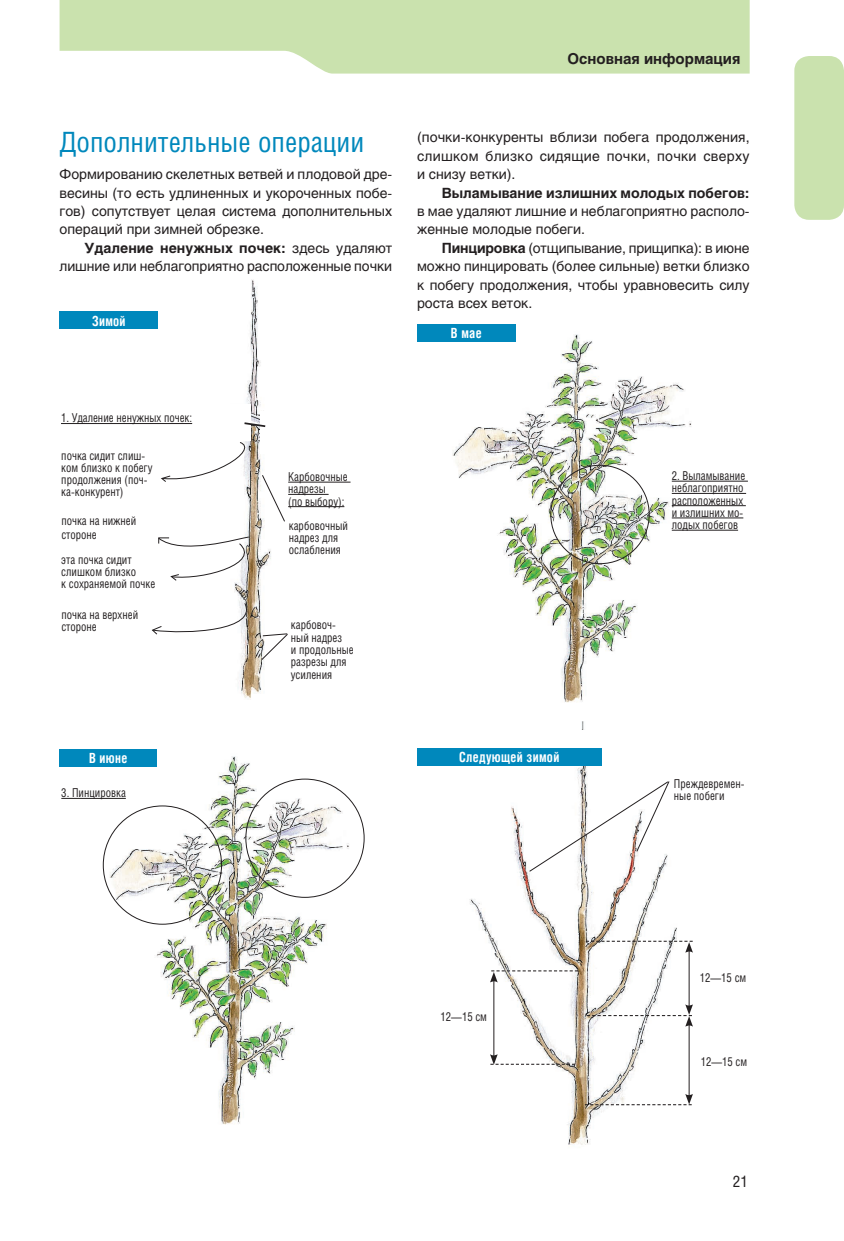
<style>
.page{position:relative;width:844px;height:1241px;background:#fff}
.page>*{position:absolute;margin:0;border:0;box-sizing:border-box;transform-origin:0 0}
.t1{font:28px "Helios Cond";color:#0088bc}
.t2{font:15.75px "Helios Cond";color:#231f20}
.t3{font:700 14.88px "Helios";color:#231f20}
.t4{font:14px/18.4px "Helios";color:#231f20;text-align:justify}
.t5{font:700 14px "Helios";color:#231f20}
.t6{font:700 14px "Helios Cond";letter-spacing:.025em;color:#fff;scale:.91 1}
.t7{font:12.25px/12.2px "Helios Cond";color:#231f20;scale:.91 1}
.s1{font-weight:700}
</style>
<div class="page">
<div style="left:794px;top:56px;width:49px;height:164px;background:#cae2ae;border-radius:15px"></div>
<svg style="left:60px;top:0;width:689px;height:74px;background:#d0e5b7"></svg>
<img style="left:103px;top:756px;width:262px;height:369px">
<img style="left:234px;top:279px;width:117px;height:420px">
<img style="left:452px;top:324px;width:262px;height:379px">
<img style="left:447px;top:721px;width:245px;height:424px">
<hr style="left:61px;top:798px;width:65px;height:1px;background:#231f20">
<svg style="left:158px;top:536px;width:103px;height:45px"></svg>
<svg style="left:151px;top:602px;width:137px;height:58px"></svg>
<hr style="left:288px;top:481px;width:62px;height:1px;background:#231f20">
<hr style="left:288px;top:494px;width:40px;height:1px;background:#231f20">
<hr style="left:288px;top:506px;width:56px;height:1px;background:#231f20">
<hr style="left:671px;top:480px;width:76px;height:1px;background:#231f20">
<hr style="left:671px;top:493px;width:75px;height:1px;background:#231f20">
<hr style="left:671px;top:505px;width:74px;height:1px;background:#231f20">
<hr style="left:671px;top:517px;width:72px;height:1px;background:#231f20">
<hr style="left:671px;top:529px;width:66px;height:1px;background:#231f20">
<div style="left:446px;top:730px;width:258px;height:21px;background:#fff"></div>
<svg style="left:528px;top:780px;width:141px;height:91px"></svg>
<hr style="left:688px;top:1023px;width:1px;height:73px;background:#231f20">
<hr style="left:688px;top:949px;width:1px;height:57px;background:#231f20">
<svg style="left:584px;top:1093px;width:108px;height:12px"></svg>
<svg style="left:586px;top:1004px;width:106px;height:22px"></svg>
<svg style="left:585px;top:940px;width:107px;height:12px"></svg>
<div style="left:438px;top:983px;width:51px;height:67px;background:#fff"></div>
<hr style="left:493px;top:979px;width:1px;height:77px;background:#231f20">
<svg style="left:490px;top:970px;width:88px;height:12px"></svg>
<svg style="left:490px;top:1053px;width:85px;height:11px"></svg>
<div style="left:60px;top:312px;width:98px;height:17px;background:#0088bc"></div>
<div style="left:417px;top:324px;width:98px;height:18px;background:#0088bc"></div>
<div style="left:60px;top:749px;width:97px;height:17px;background:#0088bc"></div>
<div style="left:417px;top:748px;width:184px;height:17px;background:#0088bc"></div>
<svg style="left:161px;top:441px;width:125px;height:81px"></svg>
<div style="left:260px;top:412px;width:20px;height:42px;background:#fff"></div>
<div style="left:219px;top:404px;width:31px;height:37px;background:#fff"></div>
<div style="left:275px;top:387px;width:88px;height:82px;background:#fff"></div>
<svg style="left:244px;top:421px;width:22px;height:7px"></svg>
<hr style="left:61px;top:423px;width:131px;height:1px;background:#231f20">
<p class="t3" style="left:567px;top:50px;width:174px">Основная информация</p>
<h1 class="t1" style="left:60px;top:125px;width:306px">Дополнительные операции</h1>
<p class="t4" style="left:60px;top:165px;width:334px">Формированию скелетных ветвей и плодовой дре&shy;весины (то есть удлиненных и укороченных побе&shy;гов) сопутствует целая система дополнительных операций при зимней обрезке.</p>
<p class="t4" style="left:60px;top:238px;width:334px;text-align:right"><span class="s1">Удаление ненужных почек:</span> здесь удаляют лишние или неблагоприятно расположенные почки</p>
<p class="t6" style="left:92px;top:312px;width:38px">Зимой</p>
<p class="t4" style="left:417px;top:128px;width:334px">(почки-конкуренты вблизи побега продолжения, слишком близко сидящие почки, почки сверху и снизу ветки).</p>
<p class="t5" style="left:442px;top:184px;width:309px">Выламывание излишних молодых побегов:</p>
<p class="t4" style="left:417px;top:202px;width:334px">в мае удаляют лишние и неблагоприятно располо&shy;женные молодые побеги.</p>
<p class="t4" style="left:417px;top:238px;width:334px;text-indent:25px"><span class="s1">Пинцировка</span> (отщипывание, прищипка): в июне можно пинцировать (более сильные) ветки близко к побегу продолжения, чтобы уравновесить силу роста всех веток.</p>
<p class="t6" style="left:451px;top:325px;width:35px">В мае</p>
<p class="t7" style="left:61px;top:411px;width:146px">1. Удаление ненужных почек:</p>
<p class="t7" style="left:61px;top:449px;width:102px">почка сидит слиш&shy;ком близко к побегу продолжения (поч&shy;ка-конкурент)</p>
<p class="t7" style="left:61px;top:513px;width:84px;line-height:14px">почка на нижней стороне</p>
<p class="t7" style="left:61px;top:553px;width:105px">эта почка сидит слишком близко<br>к сохраняемой почке</p>
<p class="t7" style="left:61px;top:608px;width:86px">почка на верхней стороне</p>
<p class="t7" style="left:288px;top:470px;width:67px">Карбовочные надрезы<br>(по выбору):</p>
<p class="t7" style="left:671px;top:469px;width:82px">2. Выламывание неблагоприятно расположенных и излишних мо&shy;лодых побегов</p>
<p class="t7" style="left:289px;top:519px;width:66px">карбовочный надрез для ослабления</p>
<p class="t7" style="left:291px;top:618px;width:71px">карбовоч&shy;ный надрез<br>и продольные разрезы для усиления</p>
<p class="t6" style="left:89px;top:749px;width:43px">В июне</p>
<p class="t6" style="left:459px;top:748px;width:111px">Следующей зимой</p>
<p class="t7" style="left:61px;top:786px;width:72px">3. Пинцировка</p>
<p class="t7" style="left:440px;top:1010px;width:52px">12—15 см</p>
<p class="t7" style="left:673px;top:776px;width:79px">Преждевремен&shy;ные побеги</p>
<p class="t7" style="left:699px;top:971px;width:52px">12—15 см</p>
<p class="t7" style="left:700px;top:1055px;width:52px">12—15 см</p>
<p class="t2" style="left:732px;top:1171px;width:17px">21</p>
</div>
